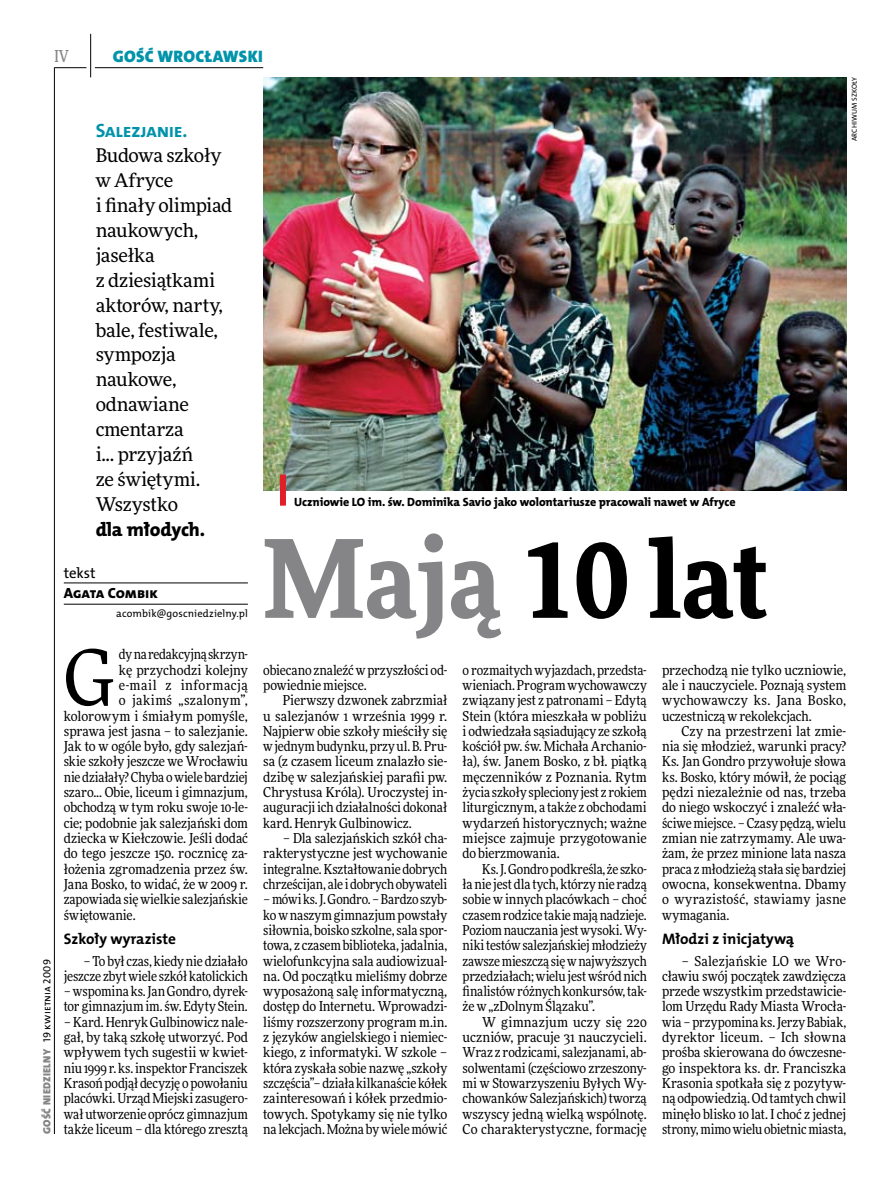
<style>
.page{position:relative;width:893px;height:1191px;background:#fff}
.page>*{position:absolute;margin:0;border:0;box-sizing:border-box;transform-origin:0 0}
.t1{font:900 108px "Freeday Narrow";color:#000}
.t2{font:76.95px "Freeday Narrow News";color:#000}
.t3{font:19.35px "The Mix HP7 Bld";letter-spacing:-.02em;color:#0093aa}
.t4{font:19.35px "The Mix HP8 Ex Bld";letter-spacing:-.015em;color:#000}
.t5{font:18.9px/24.9px "Freeday News";letter-spacing:-.01em;color:#000}
.t6{font:16.65px "The Mix HP9 Blk";letter-spacing:.02em;color:#0093aa}
.t7{font:500 16.5px "Freeday Narrow";color:#858486;scale:.9 1}
.t8{font:15.3px "The Mix HP7 Bld";color:#000}
.t9{font:14.85px "The Mix HP8 Ex Bld";letter-spacing:-.005em;color:#000}
.t10{font:14.85px "The Mix HP5 Plain";color:#000}
.t11{font:13.65px/15.3px "Freeday Narrow News";letter-spacing:-.005em;color:#000;text-align:justify}
.t12{font:13.65px "Freeday Narrow News";letter-spacing:.02em;color:#000}
.t13{font:13.65px "Freeday Narrow News";letter-spacing:.04em;color:#000}
.t14{font:12px "The Mix HP8 Ex Bld";letter-spacing:-.005em;color:#000}
.t15{font:10.5px "The Mix HP9 Blk";letter-spacing:.025em;color:#858486}
.t16{font:10.5px "The Mix HP5 Plain";letter-spacing:.015em;color:#000}
.t17{font:7.2px "The Mix HP5 Plain";letter-spacing:.015em;color:#000}
.s1{color:#858486}
.s2{font-family:"The Mix HP5 Plain";color:#000}
</style>
<div class="page">
<hr style="left:54px;top:67px;width:1px;height:1067px;background:#000">
<hr style="left:90px;top:34px;width:1px;height:43px;background:#000">
<hr style="left:54px;top:67px;width:32px;height:1px;background:#000">
<hr style="left:95px;top:67px;width:168px;height:1px;background:#000">
<hr style="left:64px;top:582px;width:184px;height:1px;background:#000">
<hr style="left:64px;top:604px;width:184px;height:1px;background:#000">
<img style="left:263px;top:77px;width:583px;height:414px">
<div style="left:280px;top:474px;width:6px;height:31px;background:#df1f2a"></div>
<p class="t7" style="left:54px;top:46px;width:17px">IV</p>
<p class="t6" style="left:113px;top:46px;width:152px">GOŚĆ WROCŁAWSKI</p>
<h3 class="t3" style="left:96px;top:118px;width:93px">Salezjanie.</h3>
<h3 class="t5" style="left:96px;top:143px;width:138px">Budowa szkoły w Afryce<br>i finały olimpiad naukowych, jasełka<br>z dziesiątkami aktorów, narty, bale, festiwale, sympozja naukowe, odnawiane cmentarza<br>i... przyjaźń<br>ze świętymi.<br>Wszystko</h3>
<h3 class="t4" style="left:96px;top:517px;width:111px">dla młodych.</h3>
<p class="t10" style="left:64px;top:563px;width:33px">tekst</p>
<p class="t9" style="left:64px;top:583px;width:96px">Agata Combik</p>
<p class="t16" style="left:116px;top:607px;width:133px">acombik@goscniedzielny.pl</p>
<p class="t14" style="left:294px;top:494px;width:443px">Uczniowie LO im. św. Dominika Savio jako wolontariusze pracowali nawet w Afryce</p>
<h1 class="t1" style="left:263px;top:508px;width:507px"><span class="s1">Mają</span> 10 lat</h1>
<p class="t17" style="left:850px;top:141px;width:65px;rotate:-90deg">Archiwum Szkoły</p>
<p class="t15" style="left:40px;top:1134px;width:176px;rotate:-90deg">GOŚĆ NIEDZIELNY <span class="s2">19 kwietnia 2009</span></p>
<h2 class="t2" style="left:64px;top:630px;width:52px">G</h2>
<p class="t11" style="left:119px;top:646px;width:130px">dy naredakcyjną skrzyn-</p>
<p class="t11" style="left:119px;top:662px;width:130px">kę przychodzi kolejny</p>
<p class="t13" style="left:119px;top:676px;width:130px">e-mail z informacją</p>
<p class="t12" style="left:119px;top:692px;width:130px">o jakimś „szalonym”,</p>
<p class="t11" style="left:64px;top:708px;width:186px">kolorowym i śmiałym pomyśle,</p>
<p class="t11" style="left:64px;top:723px;width:186px">sprawa jest jasna – to salezjanie.</p>
<p class="t11" style="left:64px;top:738px;width:186px">Jak to w ogóle było, gdy salezjań-</p>
<p class="t11" style="left:64px;top:754px;width:186px">skie szkoły jeszcze we Wrocławiu</p>
<p class="t11" style="left:64px;top:769px;width:186px">nie działały? Chyba owiele bardziej</p>
<p class="t11" style="left:64px;top:784px;width:186px">szaro... Obie, liceum i gimnazjum,</p>
<p class="t11" style="left:64px;top:799px;width:186px">obchodzą w tym roku swoje 10-le-</p>
<p class="t11" style="left:64px;top:815px;width:186px">cie; podobnie jak salezjański dom</p>
<p class="t11" style="left:64px;top:830px;width:186px">dziecka w Kiełczowie. Jeśli dodać</p>
<p class="t11" style="left:64px;top:845px;width:186px">do tego jeszcze 150. rocznicę za-</p>
<p class="t11" style="left:64px;top:861px;width:186px">łożenia zgromadzenia przez św.</p>
<p class="t11" style="left:64px;top:876px;width:186px">Jana Bosko, to widać, że w 2009 r.</p>
<p class="t11" style="left:64px;top:891px;width:186px">zapowiada się wielkie salezjańskie</p>
<p class="t11" style="left:64px;top:907px;width:73px">świętowanie.</p>
<p class="t8" style="left:64px;top:928px;width:114px">Szkoły wyraziste</p>
<p class="t11" style="left:64px;top:953px;width:186px;text-align:right">– To był czas, kiedy nie działało jeszcze zbyt wiele szkół katolickich</p>
<p class="t11" style="left:64px;top:983px;width:186px">– wspomina ks.Jan Gondro, dyrek&shy;tor gimnazjum im. św. Edyty Stein.</p>
<p class="t11" style="left:64px;top:1014px;width:186px">– Kard.Henryk Gulbinowicz nale&shy;gał, by taką szkołę utworzyć. Pod wpływem tych sugestii w kwiet&shy;niu 1999 r. ks.inspektor Franciszek Krasoń podjął decyzję o powołaniu placówki. Urząd Miejski zasugero&shy;wał utworzenie oprócz gimnazjum także liceum – dla którego zresztą</p>
<p class="t11" style="left:263px;top:662px;width:186px">obiecano znaleźć w przyszłości od&shy;powiednie miejsce.</p>
<p class="t11" style="left:263px;top:692px;width:186px;text-indent:20px">Pierwszy dzwonek zabrzmiał u salezjanów 1 września 1999 r.<br>Najpierw obie szkoły mieściły się wjednym budynku, przy ul. B. Pru&shy;sa (z czasem liceum znalazło sie&shy;dzibę w salezjańskiej parafii pw.<br>Chrystusa Króla). Uroczystej in&shy;auguracji ich działalności dokonał kard. Henryk Gulbinowicz.</p>
<p class="t11" style="left:263px;top:830px;width:186px;text-indent:20px">– Dla salezjańskich szkół cha&shy;rakterystyczne jest wychowanie integralne. Kształtowanie dobrych chrześcijan, ale i dobrych obywateli</p>
<p class="t11" style="left:263px;top:891px;width:186px">– mówi ks.J.Gondro. – Bardzo szyb&shy;ko wnaszym gimnazjum powstały siłownia, boisko szkolne, sala spor&shy;towa, z czasem biblioteka, jadalnia, wielofunkcyjna sala audiowizual&shy;na. Od początku mieliśmy dobrze wyposażoną salę informatyczną, dostęp do Internetu. Wprowadzi&shy;liśmy rozszerzony program m.in. z języków angielskiego i niemiec&shy;kiego, z informatyki. W szkole – która zyskała sobie nazwę „szkoły szczęścia”– działa kilkanaście kółek zainteresowań i kółek przedmio&shy;towych. Spotykamy się nie tylko na lekcjach. Można by wiele mówić</p>
<p class="t11" style="left:463px;top:662px;width:186px">o rozmaitych wyjazdach, przedsta&shy;wieniach. Program wychowawczy związany jest z patronami – Edytą Stein (która mieszkała w pobliżu i odwiedzała sąsiadujący ze szkołą kościół pw. św. Michała Archanio&shy;ła), św. Janem Bosko, z bł. piątką męczenników z Poznania. Rytm życia szkoły spleciony jest z rokiem liturgicznym, a także z obchodami wydarzeń historycznych; ważne miejsce zajmuje przygotowanie do bierzmowania.</p>
<p class="t11" style="left:463px;top:861px;width:186px;text-indent:20px">Ks.J.Gondro podkreśla, że szko&shy;ła nie jest dla tych, którzy nie radzą sobie w innych placówkach – choć czasem rodzice takie mają nadzieje.<br>Poziom nauczania jestwysoki. Wy&shy;niki testów salezjańskiej młodzieży zawsze mieszczą się wnajwyższych przedziałach; wielu jestwśród nich finalistów różnych konkursów, tak&shy;że w „zDolnym Ślązaku”.</p>
<p class="t11" style="left:463px;top:1014px;width:186px;text-indent:20px">W gimnazjum uczy się 220 uczniów, pracuje 31 nauczycieli.<br>Wraz z rodzicami, salezjanami, ab&shy;solwentami (częściowo zrzeszony&shy;mi w Stowarzyszeniu Byłych Wy&shy;chowanków Salezjańskich) tworzą wszyscy jedną wielką wspólnotę.<br>Co charakterystyczne, formację</p>
<p class="t11" style="left:662px;top:662px;width:186px">przechodzą nie tylko uczniowie, ale i nauczyciele. Poznają system wychowawczy ks. Jana Bosko, uczestniczą w rekolekcjach.</p>
<p class="t11" style="left:662px;top:723px;width:186px;text-indent:20px">Czy na przestrzeni lat zmie&shy;nia się młodzież, warunki pracy?<br>Ks. Jan Gondro przywołuje słowa ks. Bosko, który mówił, że pociąg pędzi niezależnie od nas, trzeba do niego wskoczyć i znaleźć wła&shy;ściwe miejsce. – Czasy pędzą, wielu zmian nie zatrzymamy. Ale uwa&shy;żam, że przez minione lata nasza praca zmłodzieżą stała się bardziej owocna, konsekwentna. Dbamy o wyrazistość, stawiamy jasne wymagania.</p>
<p class="t8" style="left:662px;top:928px;width:134px">Młodzi z inicjatywą</p>
<p class="t11" style="left:662px;top:953px;width:186px;text-indent:20px">– Salezjańskie LO we Wro&shy;cławiu swój początek zawdzięcza przede wszystkim przedstawicie&shy;lom Urzędu Rady Miasta Wrocła&shy;wia – przypomina ks.Jerzy Babiak, dyrektor liceum. – Ich słowna prośba skierowana do ówczesne&shy;go inspektora ks. dr. Franciszka Krasonia spotkała się z pozytyw&shy;ną odpowiedzią. Od tamtych chwil minęło blisko 10 lat. I choć z jednej strony, mimo wielu obietnic miasta,</p>
</div>
